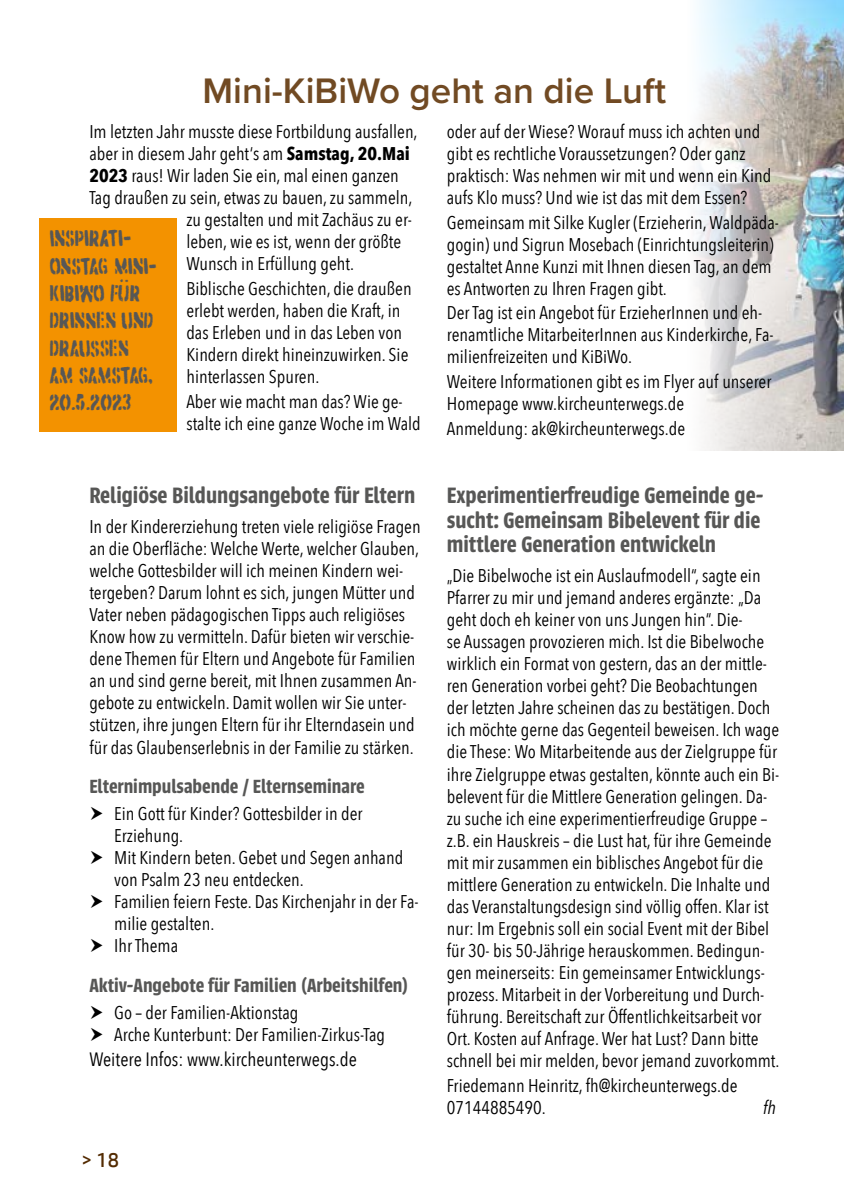
<style>
.page{position:relative;width:844px;height:1191px;background:#fff}
.page>*{position:absolute;margin:0;border:0;box-sizing:border-box;transform-origin:0 0}
.t1{font:600 36.75px "Proxima Nova";color:#714a23}
.t2{font:600 24.5px/24.5px "Urbana";color:#575756;text-align:justify;scale:.95 1}
.t3{font:22.75px/27.3px "Dirtstorm";color:#575756;scale:.95 1}
.t4{font:600 21px "Urbana";color:#575756;scale:.95 1}
.t5{font:21px "HP Simplified";color:#532b02}
.t6{font:19.25px "Avenir Next Condensed";color:#000}
.t7{font:18.38px/22.1px "Avenir Next Condensed";color:#000}
.t8{font:italic 18.38px "Avenir Next Condensed";color:#000}
.s1{font-weight:700}
</style>
<div class="page">
<img style="left:695px;top:0;width:148px;height:450px">
<div style="left:39px;top:218px;width:137px;height:214px;background:#f39200"></div>
<h1 class="t1" style="left:202px;top:64px;width:465px">Mini-KiBiWo geht an die Luft</h1>
<p class="t7" style="left:89px;top:120px;width:330px">Im letzten Jahr musste diese Fortbildung ausfallen,</p>
<p class="t7" style="left:89px;top:142px;width:322px">aber in diesem Jahr geht‘s am <span class="s1">Samstag, 20.Mai</span></p>
<p class="t7" style="left:89px;top:164px;width:311px"><span class="s1">2023</span> raus! Wir laden Sie ein, mal einen ganzen</p>
<p class="t7" style="left:89px;top:186px;width:324px">Tag draußen zu sein, etwas zu bauen, zu sammeln,</p>
<p class="t7" style="left:186px;top:208px;width:227px">zu gestalten und mit Zachäus zu er-</p>
<p class="t7" style="left:186px;top:230px;width:216px">leben, wie es ist, wenn der größte</p>
<p class="t7" style="left:186px;top:252px;width:169px">Wunsch in Erfüllung geht.</p>
<p class="t7" style="left:186px;top:276px;width:227px">Biblische Geschichten, die draußen erlebt werden, haben die Kraft, in das Erleben und in das Leben von<br>Kindern direkt hineinzuwirken. Sie hinterlassen Spuren.</p>
<p class="t7" style="left:186px;top:389px;width:236px">Aber wie macht man das? Wie ge&shy;stalte ich eine ganze Woche im Wald</p>
<p class="t7" style="left:446px;top:120px;width:326px">oder auf der Wiese? Worauf muss ich achten und gibt es rechtliche Voraussetzungen? Oder ganz praktisch: Was nehmen wir mit und wenn ein Kind aufs Klo muss? Und wie ist das mit dem Essen?</p>
<p class="t7" style="left:446px;top:210px;width:333px">Gemeinsam mit Silke Kugler (Erzieherin, Waldpäda&shy;gogin) und Sigrun Mosebach (Einrichtungsleiterin) gestaltet Anne Kunzi mit Ihnen diesen Tag, an dem es Antworten zu Ihren Fragen gibt.</p>
<p class="t7" style="left:446px;top:301px;width:328px">Der Tag ist ein Angebot für ErzieherInnen und eh&shy;renamtliche MitarbeiterInnen aus Kinderkirche, Fa&shy;milienfreizeiten und KiBiWo.</p>
<p class="t7" style="left:446px;top:370px;width:326px">Weitere Informationen gibt es im Flyer auf unserer<br>Homepage www.kircheunterwegs.de</p>
<p class="t7" style="left:446px;top:416px;width:240px">Anmeldung: ak@kircheunterwegs.de</p>
<p class="t3" style="left:49px;top:224px;width:115px">INSPIRATI-<br>ONSTAG MINI-<br>KIBIWO FÜR<br>DRINNEN UND<br>DRAUßEN<br>AM SAMSTAG,<br>20.5.2023</p>
<h2 class="t2" style="left:89px;top:484px;width:344px">Religiöse Bildungsangebote für Eltern</h2>
<p class="t7" style="left:89px;top:514px;width:333px">In der Kindererziehung treten viele religiöse Fragen an die Oberfläche: Welche Werte, welcher Glauben, welche Gottesbilder will ich meinen Kindern wei&shy;tergeben? Darum lohnt es sich, jungen Mütter und Vater neben pädagogischen Tipps auch religiöses Know how zu vermitteln. Dafür bieten wir verschie&shy;dene Themen für Eltern und Angebote für Familien an und sind gerne bereit, mit Ihnen zusammen An&shy;gebote zu entwickeln. Damit wollen wir Sie unter&shy;stützen, ihre jungen Eltern für ihr Elterndasein und für das Glaubenserlebnis in der Familie zu stärken.</p>
<p class="t4" style="left:89px;top:774px;width:291px">Elternimpulsabende / Elternseminare</p>
<p class="t7" style="left:114px;top:801px;width:306px">Ein Gott für Kinder? Gottesbilder in der<br>Erziehung.<br>Mit Kindern beten. Gebet und Segen anhand von Psalm 23 neu entdecken.<br>Familien feiern Feste. Das Kirchenjahr in der Fa&shy;milie gestalten.<br>Ihr Thema</p>
<p class="t4" style="left:89px;top:973px;width:337px">Aktiv-Angebote für Familien (Arbeitshilfen)</p>
<p class="t7" style="left:114px;top:1000px;width:272px">Go – der Familien-Aktionstag<br>Arche Kunterbunt: Der Familien-Zirkus-Tag</p>
<p class="t6" style="left:89px;top:1043px;width:269px">Weitere Infos: www.kircheunterwegs.de</p>
<p class="t5" style="left:81px;top:1148px;width:40px">&gt; 18</p>
<h2 class="t2" style="left:446px;top:484px;width:335px">Experimentierfreudige Gemeinde ge&shy;sucht: Gemeinsam Bibelevent für die mittlere Generation entwickeln</h2>
<p class="t7" style="left:446px;top:563px;width:334px">„Die Bibelwoche ist ein Auslaufmodell“, sagte ein Pfarrer zu mir und jemand anderes ergänzte: „Da geht doch eh keiner von uns Jungen hin“. Die-<br>se Aussagen provozieren mich. Ist die Bibelwoche wirklich ein Format von gestern, das an der mittle&shy;ren Generation vorbei geht? Die Beobachtungen der letzten Jahre scheinen das zu bestätigen. Doch ich möchte gerne das Gegenteil beweisen. Ich wage die These: Wo Mitarbeitende aus der Zielgruppe für ihre Zielgruppe etwas gestalten, könnte auch ein Bi&shy;belevent für die Mittlere Generation gelingen. Da&shy;zu suche ich eine experimentierfreudige Gruppe – z.B. ein Hauskreis – die Lust hat, für ihre Gemeinde mit mir zusammen ein biblisches Angebot für die mittlere Generation zu entwickeln. Die Inhalte und das Veranstaltungsdesign sind völlig offen. Klar ist nur: Im Ergebnis soll ein social Event mit der Bibel für 30- bis 50-Jährige herauskommen. Bedingun&shy;gen meinerseits: Ein gemeinsamer Entwicklungs&shy;prozess. Mitarbeit in der Vorbereitung und Durch&shy;führung. Bereitschaft zur Öffentlichkeitsarbeit vor Ort. Kosten auf Anfrage. Wer hat Lust? Dann bitte schnell bei mir melden, bevor jemand zuvorkommt.</p>
<p class="t7" style="left:446px;top:1073px;width:292px">Friedemann Heinritz, fh@kircheunterwegs.de<br>07144885490.</p>
<p class="t8" style="left:763px;top:1096px;width:14px">fh</p>
</div>
